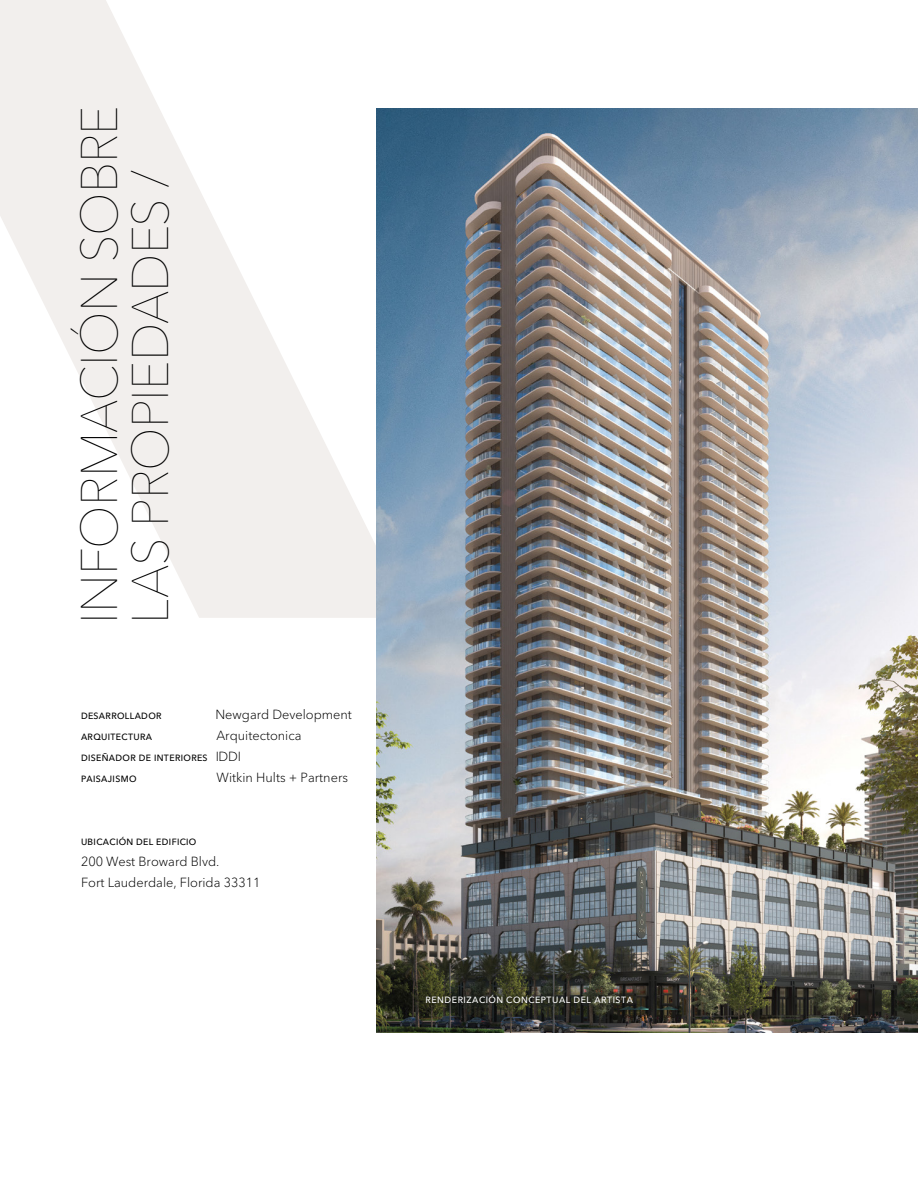
<style>
.page{position:relative;width:918px;height:1188px;background:#fff}
.page>*{position:absolute;margin:0;border:0;box-sizing:border-box;transform-origin:0 0}
.t1{font:100 51px/51px "Avenir Next LT Pro";letter-spacing:-.02em;color:#000}
.t2{font:300 13.2px/21px "Avenir Next LT Pro";color:#000}
.t3{font:500 9px "Avenir Next LT Pro";letter-spacing:.04em;color:#000}
.t4{font:500 9px "Avenir Next LT Pro";letter-spacing:.06em;color:#fff}
.s1{font-weight:300;font-size:13.2px}
</style>
<div class="page">
<svg style="left:0;top:0;width:377px;height:618px;fill:#f2efed"></svg>
<img style="left:377px;top:108px;width:541px;height:925px">
<svg style="left:419px;top:988px;width:221px;height:23px;background:#303123"></svg>
<h1 class="t1" style="left:71px;top:624px;width:520px;rotate:-90deg">INFORMACIÓN SOBRE<br>LAS PROPIEDADES /</h1>
<p class="t3" style="left:81px;top:709px;width:82px">DESARROLLADOR</p>
<p class="t2" style="left:215px;top:704px;width:138px">Newgard Development</p>
<p class="t3" style="left:81px;top:730px;width:73px">ARQUITECTURA</p>
<p class="t2" style="left:216px;top:725px;width:87px">Arquitectonica</p>
<p class="t3" style="left:81px;top:751px;width:162px">DISEÑADOR DE INTERIORES <span class="s1">IDDI</span></p>
<p class="t3" style="left:81px;top:772px;width:57px">PAISAJISMO</p>
<p class="t2" style="left:217px;top:767px;width:133px">Witkin Hults + Partners</p>
<p class="t3" style="left:81px;top:834px;width:117px">UBICACIÓN DEL EDIFICIO</p>
<p class="t2" style="left:81px;top:850px;width:181px">200 West Broward Blvd.<br>Fort Lauderdale, Florida 33311</p>
<p class="t4" style="left:426px;top:992px;width:209px">RENDERIZACIÓN CONCEPTUAL DEL ARTISTA</p>
</div>
